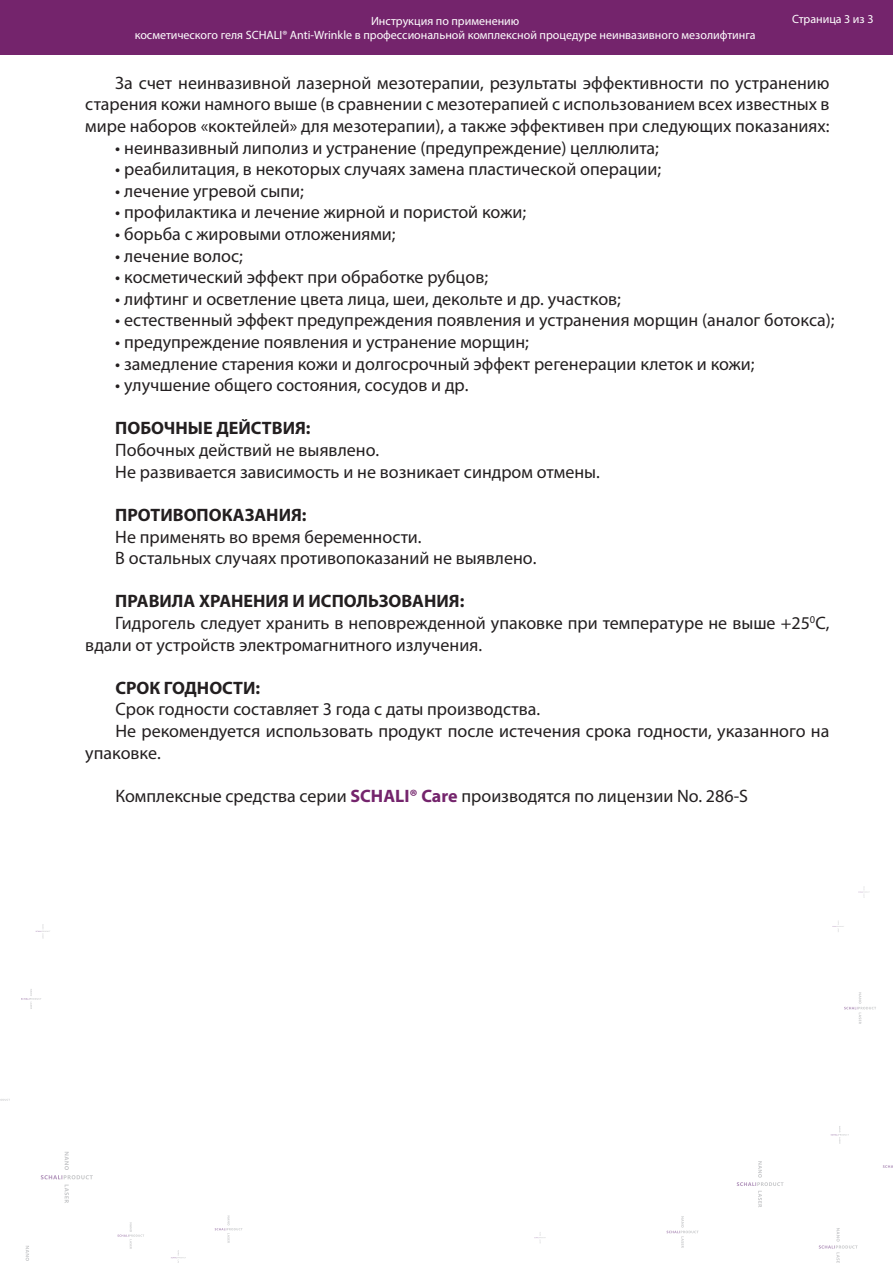
<style>
.page{position:relative;width:893px;height:1263px;background:#fff}
.page>*{position:absolute;margin:0;border:0;box-sizing:border-box;transform-origin:0 0}
.t1{font:18px/21.6px "Myriad Pro";color:#231f20}
.t2{font:700 18px "Myriad Pro";color:#231f20}
.t3{font:12px "Myriad Pro";color:#fff}
.s1{font-weight:700;color:#74246c}
</style>
<div class="page">
<svg style="left:41px;top:1152px;width:52px;height:51px"></svg>
<svg style="left:0;top:1099px;width:10px;height:2px"></svg>
<svg style="left:117px;top:1222px;width:27px;height:27px"></svg>
<svg style="left:171px;top:1250px;width:15px;height:13px"></svg>
<svg style="left:215px;top:1215px;width:27px;height:28px"></svg>
<svg style="left:25px;top:1246px;width:4px;height:15px"></svg>
<svg style="left:21px;top:989px;width:20px;height:20px"></svg>
<svg style="left:36px;top:924px;width:14px;height:15px"></svg>
<svg style="left:667px;top:1216px;width:31px;height:32px"></svg>
<svg style="left:737px;top:1161px;width:46px;height:46px"></svg>
<svg style="left:819px;top:1228px;width:38px;height:35px"></svg>
<svg style="left:883px;top:1165px;width:10px;height:3px"></svg>
<svg style="left:831px;top:1126px;width:18px;height:18px"></svg>
<svg style="left:534px;top:1232px;width:12px;height:11px"></svg>
<svg style="left:844px;top:992px;width:32px;height:32px"></svg>
<svg style="left:832px;top:921px;width:12px;height:11px"></svg>
<svg style="left:858px;top:886px;width:11px;height:12px"></svg>
<div style="left:0;top:0;width:893px;height:54px;background:#74246c"></div>
<p class="t3" style="left:371px;top:14px;width:150px">Инструкция по применению</p>
<p class="t3" style="left:792px;top:11px;width:83px">Страница 3 из 3</p>
<p class="t3" style="left:135px;top:28px;width:622px">косметического геля SCHALI® Anti-Wrinkle в профессиональной комплексной процедуре неинвазивного мезолифтинга</p>
<p class="t1" style="left:85px;top:72px;width:746px;text-align:justify;text-indent:30px">За счет неинвазивной лазерной мезотерапии, результаты эффективности по устранению старения кожи намного выше (в сравнении с мезотерапией с использованием всех известных в мире наборов «коктейлей» для мезотерапии), а также эффективен при следующих показаниях:</p>
<p class="t1" style="left:115px;top:137px;width:545px">• неинвазивный липолиз и устранение (предупреждение) целлюлита;</p>
<p class="t1" style="left:115px;top:158px;width:547px">• реабилитация, в некоторых случаях замена пластической операции;</p>
<p class="t1" style="left:115px;top:180px;width:190px">• лечение угревой сыпи;</p>
<p class="t1" style="left:115px;top:201px;width:412px">• профилактика и лечение жирной и пористой кожи;</p>
<p class="t1" style="left:115px;top:223px;width:282px">• борьба с жировыми отложениями;</p>
<p class="t1" style="left:115px;top:245px;width:129px">• лечение волос;</p>
<p class="t1" style="left:115px;top:266px;width:374px">• косметический эффект при обработке рубцов;</p>
<p class="t1" style="left:115px;top:288px;width:507px">• лифтинг и осветление цвета лица, шеи, декольте и др. участков;</p>
<p class="t1" style="left:115px;top:309px;width:721px">• естественный эффект предупреждения появления и устранения морщин (аналог ботокса);</p>
<p class="t1" style="left:115px;top:331px;width:415px">• предупреждение появления и устранение морщин;</p>
<p class="t1" style="left:115px;top:353px;width:641px">• замедление старения кожи и долгосрочный эффект регенерации клеток и кожи;</p>
<p class="t1" style="left:115px;top:374px;width:355px">• улучшение общего состояния, сосудов и др.</p>
<p class="t2" style="left:115px;top:417px;width:197px">ПОБОЧНЫЕ ДЕЙСТВИЯ:</p>
<p class="t1" style="left:115px;top:439px;width:486px">Побочных действий не выявлено.<br>Не развивается зависимость и не возникает синдром отмены.</p>
<p class="t2" style="left:115px;top:503px;width:193px">ПРОТИВОПОКАЗАНИЯ:</p>
<p class="t1" style="left:115px;top:525px;width:423px">Не применять во время беременности.<br>В остальных случаях противопоказаний не выявлено.</p>
<p class="t2" style="left:115px;top:589px;width:351px">ПРАВИЛА ХРАНЕНИЯ И ИСПОЛЬЗОВАНИЯ:</p>
<p class="t1" style="left:115px;top:612px;width:716px">Гидрогель следует хранить в неповрежденной упаковке при температуре не выше +25<sup>0</sup>С,</p>
<p class="t1" style="left:85px;top:633px;width:398px">вдали от устройств электромагнитного излучения.</p>
<p class="t2" style="left:115px;top:676px;width:146px">СРОК ГОДНОСТИ:</p>
<p class="t1" style="left:115px;top:698px;width:426px">Срок годности составляет 3 года с даты производства.</p>
<p class="t1" style="left:115px;top:720px;width:716px">Не рекомендуется использовать продукт после истечения срока годности, указанного на</p>
<p class="t1" style="left:85px;top:741px;width:77px">упаковке.</p>
<p class="t1" style="left:115px;top:785px;width:634px">Комплексные средства серии <span class="s1">SCHALI® Care</span> производятся по лицензии No. 286-S</p>
</div>
